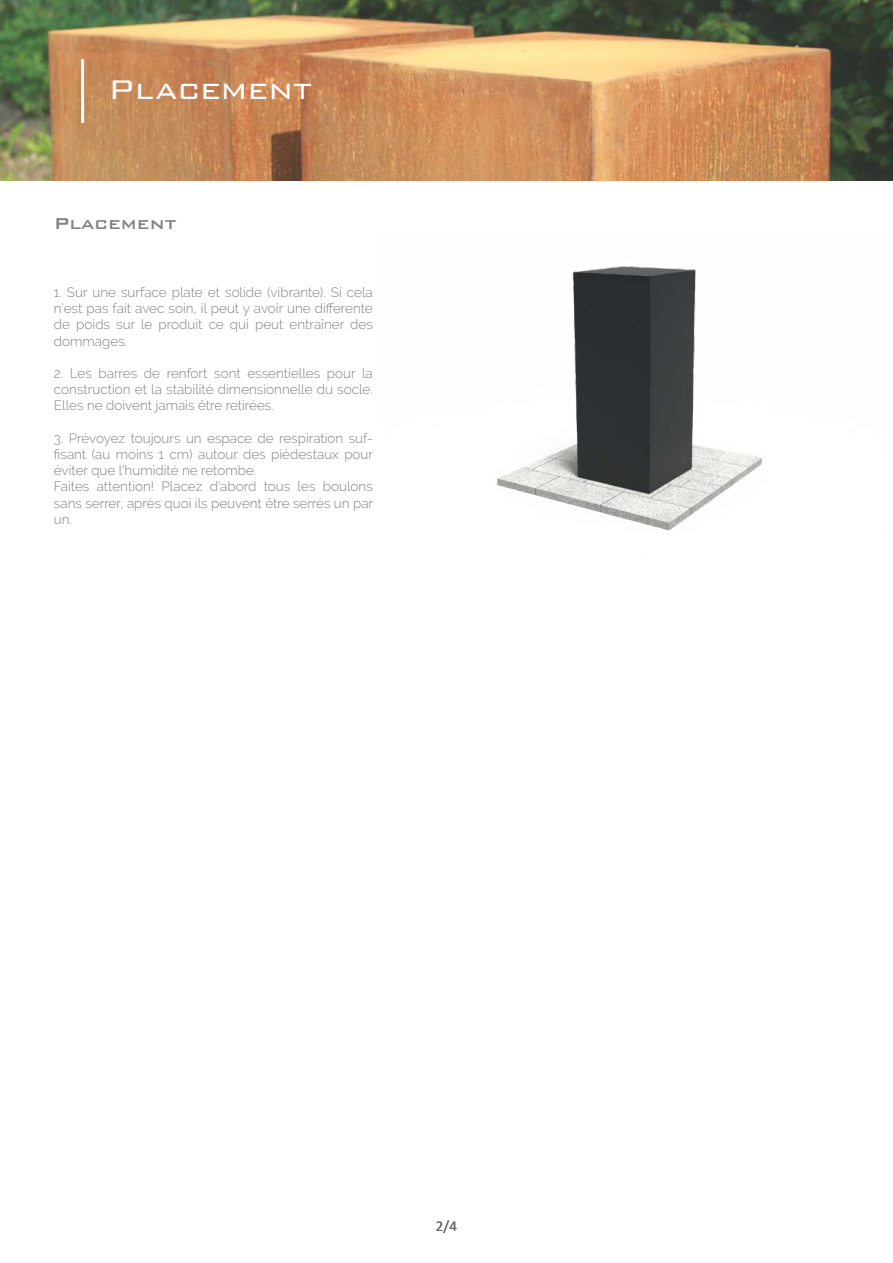
<style>
.page{position:relative;width:893px;height:1263px;background:#fff}
.page>*{position:absolute;margin:0;border:0;box-sizing:border-box;transform-origin:0 0}
.t1{font:300 36px "Bank Gothic BT";color:#fff}
.t2{font:500 21px "Bank Gothic BT";color:#808285}
.t3{font:15px "Calibri";color:#6c6d70}
.t4{font:300 13.5px/16.2px "Raleway";color:#808285;text-align:justify}
</style>
<div class="page">
<img style="left:0;top:0;width:893px;height:180px">
<img style="left:497px;top:266px;width:266px;height:265px">
<hr style="left:81px;top:59px;width:3px;height:64px;background:#fff">
<h1 class="t1" style="left:108px;top:70px;width:205px">Placement</h1>
<p class="t2" style="left:54px;top:212px;width:125px">Placement</p>
<p class="t4" style="left:54px;top:284px;width:320px">1. Sur une surface plate et solide (vibrante). Si cela n’est pas fait avec soin, il peut y avoir une differente de poids sur le produit ce qui peut entraîner des dommages.</p>
<p class="t4" style="left:54px;top:365px;width:320px">2. Les barres de renfort sont essentielles pour la construction et la stabilité dimensionnelle du socle.<br>Elles ne doivent jamais être retirées.</p>
<p class="t4" style="left:54px;top:430px;width:321px">3. Prévoyez toujours un espace de respiration suf&shy;fisant (au moins 1 cm) autour des piédestaux pour éviter que l’humidité ne retombe.</p>
<p class="t4" style="left:54px;top:479px;width:321px">Faites attention! Placez d’abord tous les boulons sans serrer, après quoi ils peuvent être serrés un par un.</p>
<p class="t3" style="left:436px;top:1216px;width:22px">2/4</p>
</div>
